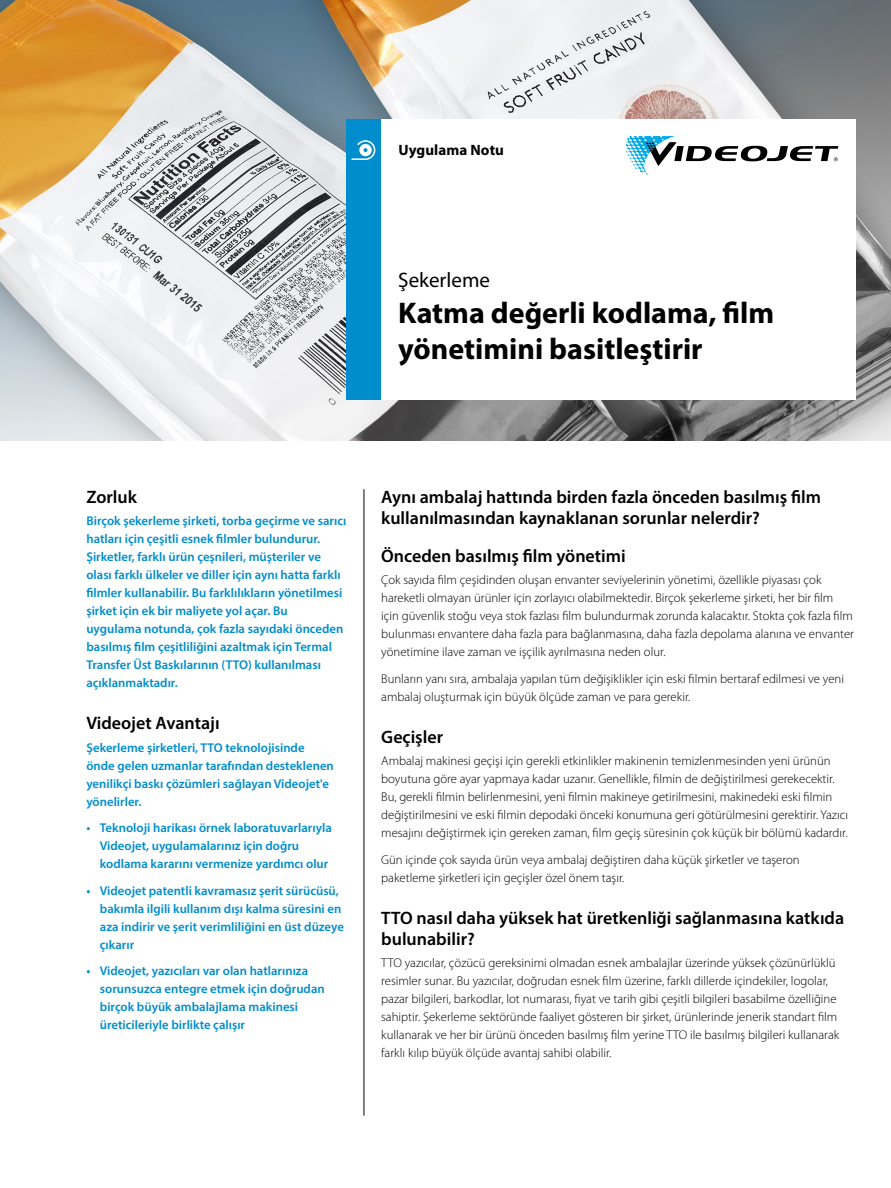
<style>
.page{position:relative;width:891px;height:1188px;background:#fff}
.page>*{position:absolute;margin:0;border:0;box-sizing:border-box;transform-origin:0 0}
.t1{font:700 30px/36px "Myriad Pro";color:#000}
.t2{font:21px "Myriad Pro";color:#000}
.t3{font:600 18px/21px "Myriad Pro";color:#000}
.t4{font:700 15px "Myriad Pro";letter-spacing:.005em;color:#000}
.t5{font:300 12.75px/18px "Myriad Pro";color:#000}
.t6{font:600 12.75px/18px "Myriad Pro";color:#008dcd}
</style>
<div class="page">
<img style="left:0;top:0;width:891px;height:441px">
<div style="left:381px;top:119px;width:474px;height:281px;background:#fff"></div>
<div style="left:347px;top:119px;width:34px;height:281px;background:#008dcd"></div>
<svg style="left:626px;top:136px;width:212px;height:39px"></svg>
<svg style="left:351px;top:140px;width:24px;height:20px"></svg>
<hr style="left:364px;top:489px;width:1px;height:627px;background:#000">
<p class="t4" style="left:399px;top:140px;width:107px">Uygulama Notu</p>
<h2 class="t2" style="left:398px;top:267px;width:93px">Şekerleme</h2>
<h1 class="t1" style="left:398px;top:294px;width:378px">Katma değerli kodlama, film yönetimini basitleştirir</h1>
<h3 class="t3" style="left:86px;top:486px;width:52px">Zorluk</h3>
<p class="t6" style="left:86px;top:511px;width:262px">Birçok şekerleme şirketi, torba geçirme ve sarıcı hatları için çeşitli esnek filmler bulundurur.<br>Şirketler, farklı ürün çeşnileri, müşteriler ve olası farklı ülkeler ve diller için aynı hatta farklı filmler kullanabilir. Bu farklılıkların yönetilmesi şirket için ek bir maliyete yol açar. Bu<br>uygulama notunda, çok fazla sayıdaki önceden basılmış film çeşitliliğini azaltmak için Termal Transfer Üst Baskılarının (TTO) kullanılması açıklanmaktadır.</p>
<h3 class="t3" style="left:86px;top:712px;width:135px">Videojet Avantajı</h3>
<p class="t6" style="left:86px;top:738px;width:249px">Şekerleme şirketleri, TTO teknolojisinde önde gelen uzmanlar tarafından desteklenen yenilikçi baskı çözümleri sağlayan Videojet'e yönelirler.</p>
<p class="t6" style="left:100px;top:818px;width:233px;text-indent:-14px">• Teknoloji harikası örnek laboratuvarlarıyla<br>Videojet, uygulamalarınız için doğru kodlama kararını vermenize yardımcı olur</p>
<p class="t6" style="left:100px;top:881px;width:246px;text-indent:-14px">• Videojet patentli kavramasız şerit sürücüsü, bakımla ilgili kullanım dışı kalma süresini en aza indirir ve şerit verimliliğini en üst düzeye çıkarır</p>
<p class="t6" style="left:100px;top:961px;width:226px;text-indent:-14px">• Videojet, yazıcıları var olan hatlarınıza sorunsuzca entegre etmek için doğrudan birçok büyük ambalajlama makinesi üreticileriyle birlikte çalışır</p>
<h3 class="t3" style="left:381px;top:486px;width:441px">Aynı ambalaj hattında birden fazla önceden basılmış film kullanılmasından kaynaklanan sorunlar nelerdir?</h3>
<h3 class="t3" style="left:381px;top:545px;width:246px">Önceden basılmış film yönetimi</h3>
<p class="t5" style="left:381px;top:571px;width:474px">Çok sayıda film çeşidinden oluşan envanter seviyelerinin yönetimi, özellikle piyasası çok hareketli olmayan ürünler için zorlayıcı olabilmektedir. Birçok şekerleme şirketi, her bir film için güvenlik stoğu veya stok fazlası film bulundurmak zorunda kalacaktır. Stokta çok fazla film bulunması envantere daha fazla para bağlanmasına, daha fazla depolama alanına ve envanter yönetimine ilave zaman ve işçilik ayrılmasına neden olur.</p>
<p class="t5" style="left:381px;top:669px;width:464px">Bunların yanı sıra, ambalaja yapılan tüm değişiklikler için eski filmin bertaraf edilmesi ve yeni ambalaj oluşturmak için büyük ölçüde zaman ve para gerekir.</p>
<h3 class="t3" style="left:381px;top:726px;width:63px">Geçişler</h3>
<p class="t5" style="left:381px;top:752px;width:468px">Ambalaj makinesi geçişi için gerekli etkinlikler makinenin temizlenmesinden yeni ürünün boyutuna göre ayar yapmaya kadar uzanır. Genellikle, filmin de değiştirilmesi gerekecektir.<br>Bu, gerekli filmin belirlenmesini, yeni filmin makineye getirilmesini, makinedeki eski filmin değiştirilmesini ve eski filmin depodaki önceki konumuna geri götürülmesini gerektirir. Yazıcı mesajını değiştirmek için gereken zaman, film geçiş süresinin çok küçük bir bölümü kadardır.</p>
<p class="t5" style="left:381px;top:850px;width:420px">Gün içinde çok sayıda ürün veya ambalaj değiştiren daha küçük şirketler ve taşeron paketleme şirketleri için geçişler özel önem taşır.</p>
<h3 class="t3" style="left:381px;top:907px;width:465px">TTO nasıl daha yüksek hat üretkenliği sağlanmasına katkıda bulunabilir?</h3>
<p class="t5" style="left:381px;top:954px;width:459px">TTO yazıcılar, çözücü gereksinimi olmadan esnek ambalajlar üzerinde yüksek çözünürlüklü resimler sunar. Bu yazıcılar, doğrudan esnek film üzerine, farklı dillerde içindekiler, logolar, pazar bilgileri, barkodlar, lot numarası, fiyat ve tarih gibi çeşitli bilgileri basabilme özelliğine sahiptir. Şekerleme sektöründe faaliyet gösteren bir şirket, ürünlerinde jenerik standart film kullanarak ve her bir ürünü önceden basılmış film yerine TTO ile basılmış bilgileri kullanarak farklı kılıp büyük ölçüde avantaj sahibi olabilir.</p>
</div>
